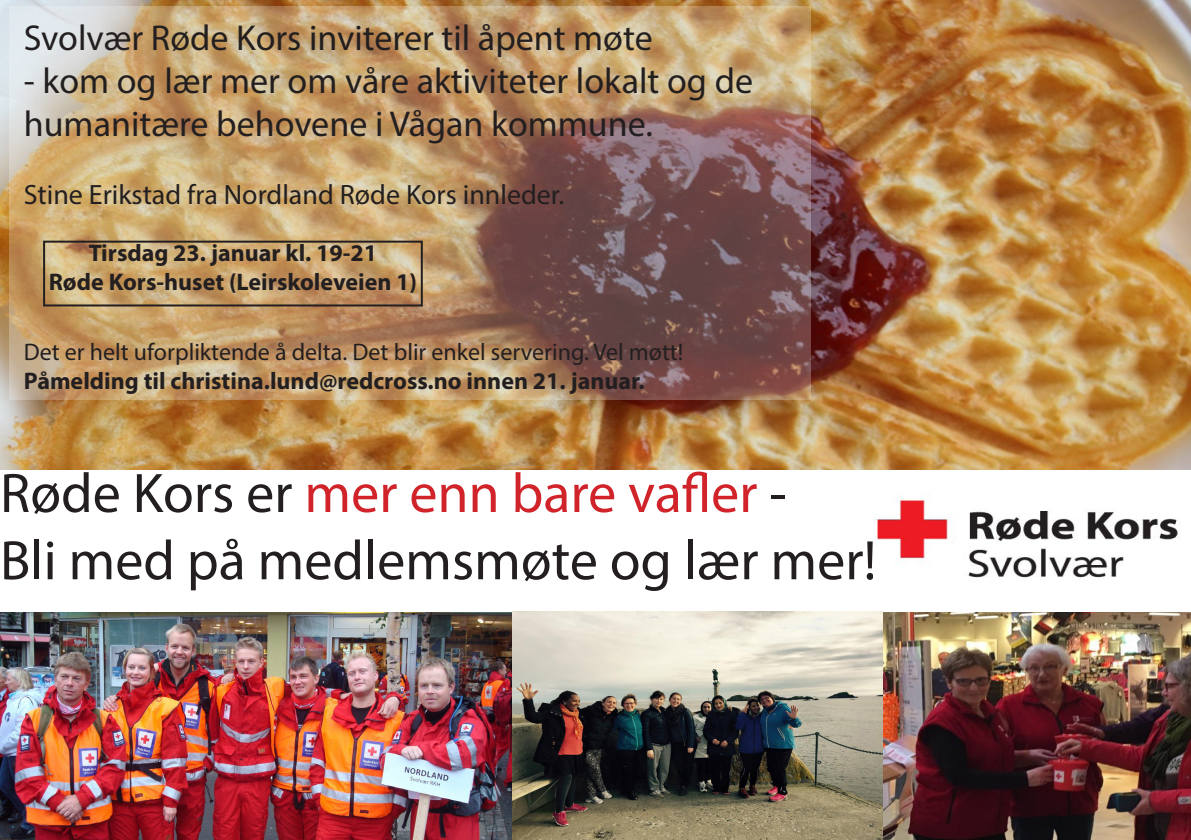
<style>
.page{position:relative;width:1191px;height:840px;background:#fff}
.page>*{position:absolute;margin:0;border:0;box-sizing:border-box;transform-origin:0 0}
.t1{font:56px "Myriad Pro";color:#231f20}
.t2{font:56px "Myriad Pro";color:#d1232a}
.t3{font:36px/43.2px "Myriad Pro";color:#231f20}
.t4{font:28px "Myriad Pro";color:#231f20}
.t5{font:700 24px "Myriad Pro";color:#231f20}
.t6{font:24px "Myriad Pro";color:#231f20}
.s1{color:#231f20}
</style>
<div class="page">
<img style="left:0;top:0;width:1191px;height:469px">
<img style="left:0;top:611px;width:513px;height:228px">
<img style="left:882px;top:611px;width:309px;height:228px">
<img style="left:513px;top:611px;width:369px;height:228px">
<svg style="left:9px;top:6px;width:802px;height:393px;background:#b18e6c"></svg>
<div style="left:43px;top:240px;width:380px;height:66px;border:2px solid #231f20"></div>
<img style="left:873px;top:497px;width:305px;height:81px">
<p class="t3" style="left:24px;top:15px;width:630px">Svolvær Røde Kors inviterer til åpent møte</p>
<p class="t3" style="left:24px;top:59px;width:730px">- kom og lær mer om våre aktiviteter lokalt og de humanitære behovene i Vågan kommune.</p>
<p class="t4" style="left:24px;top:177px;width:542px">Stine Erikstad fra Nordland Røde Kors innleder.</p>
<p class="t5" style="left:89px;top:237px;width:290px">Tirsdag 23. januar kl. 19-21</p>
<p class="t5" style="left:49px;top:265px;width:370px">Røde Kors-huset (Leirskoleveien 1)</p>
<p class="t6" style="left:24px;top:336px;width:661px">Det er helt uforpliktende å delta. Det blir enkel servering. Vel møtt!</p>
<p class="t5" style="left:24px;top:364px;width:622px">Påmelding til christina.lund@redcross.no innen 21. januar.</p>
<p class="t2" style="left:0;top:458px;width:788px"><span class="s1">Røde Kors er</span> mer enn bare vafler <span class="s1">-</span></p>
<p class="t1" style="left:0;top:525px;width:878px">Bli med på medlemsmøte og lær mer!</p>
</div>
